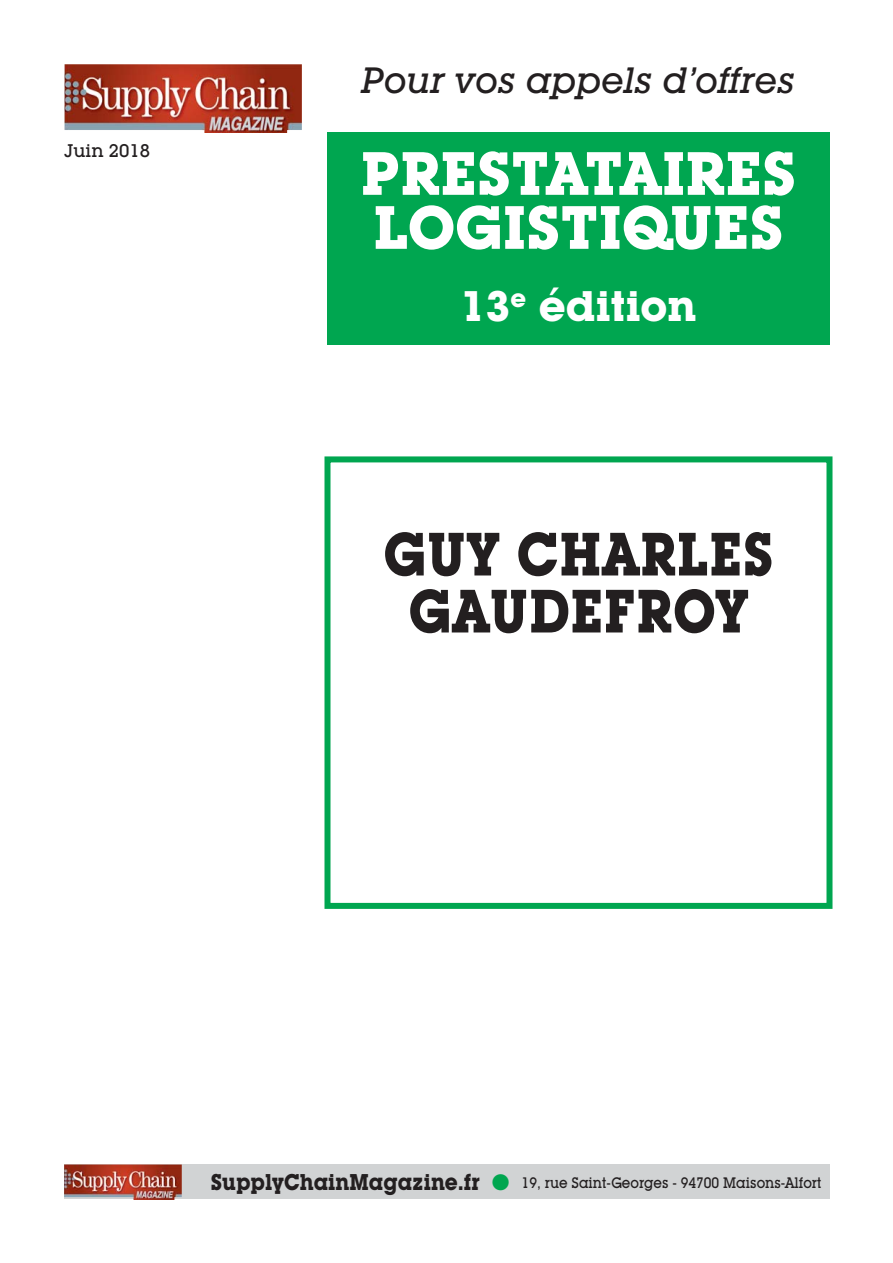
<style>
.page{position:relative;width:893px;height:1263px;background:#fff}
.page>*{position:absolute;margin:0;border:0;box-sizing:border-box;transform-origin:0 0}
.t1{font:700 60px/54px "Lubalin Graph IT Cby BT";color:#fff}
.t2{font:700 60px/57px "Lubalin Graph IT Cby BT";letter-spacing:.01em;color:#231f20;text-align:center;scale:.9 1}
.t3{font:700 42px "Lubalin Graph IT Cby BT";color:#fff}
.t4{font:italic 500 36px "Lubalin Graph IT Cby BT";color:#231f20}
.t5{font:500 18px "Lubalin Graph IT Cby BT";color:#231f20}
.t6{font:500 15px "Lubalin Graph IT Cby BT";color:#231f20;scale:.9 1}
.s1{font-weight:700;font-size:22.35px}
.s2{color:#00a650}
</style>
<div class="page">
<div style="left:324px;top:456px;width:508px;height:453px;border:6px solid #00a650"></div>
<div style="left:327px;top:132px;width:502px;height:213px;background:#00a650"></div>
<img style="left:64px;top:64px;width:238px;height:68px">
<div style="left:64px;top:1164px;width:765px;height:35px;background:#d1d3d4"></div>
<img style="left:64px;top:1165px;width:118px;height:34px">
<p class="t5" style="left:64px;top:144px;width:88px">Juin 2018</p>
<h3 class="t4" style="left:361px;top:67px;width:435px">Pour vos appels d’offres</h3>
<h1 class="t1" style="left:361px;top:153px;width:436px">PRESTATAIRES<br>LOGISTIQUES</h1>
<h2 class="t3" style="left:460px;top:290px;width:237px">13<sup>e</sup> édition</h2>
<h1 class="t2" style="left:383px;top:532px;width:435px">GUY CHARLES<br>GAUDEFROY</h1>
<p class="t6" style="left:211px;top:1174px;width:680px"><span class="s1">SupplyChainMagazine.fr</span> <span class="s2">●</span> 19, rue Saint-Georges - 94700 Maisons-Alfort</p>
</div>
